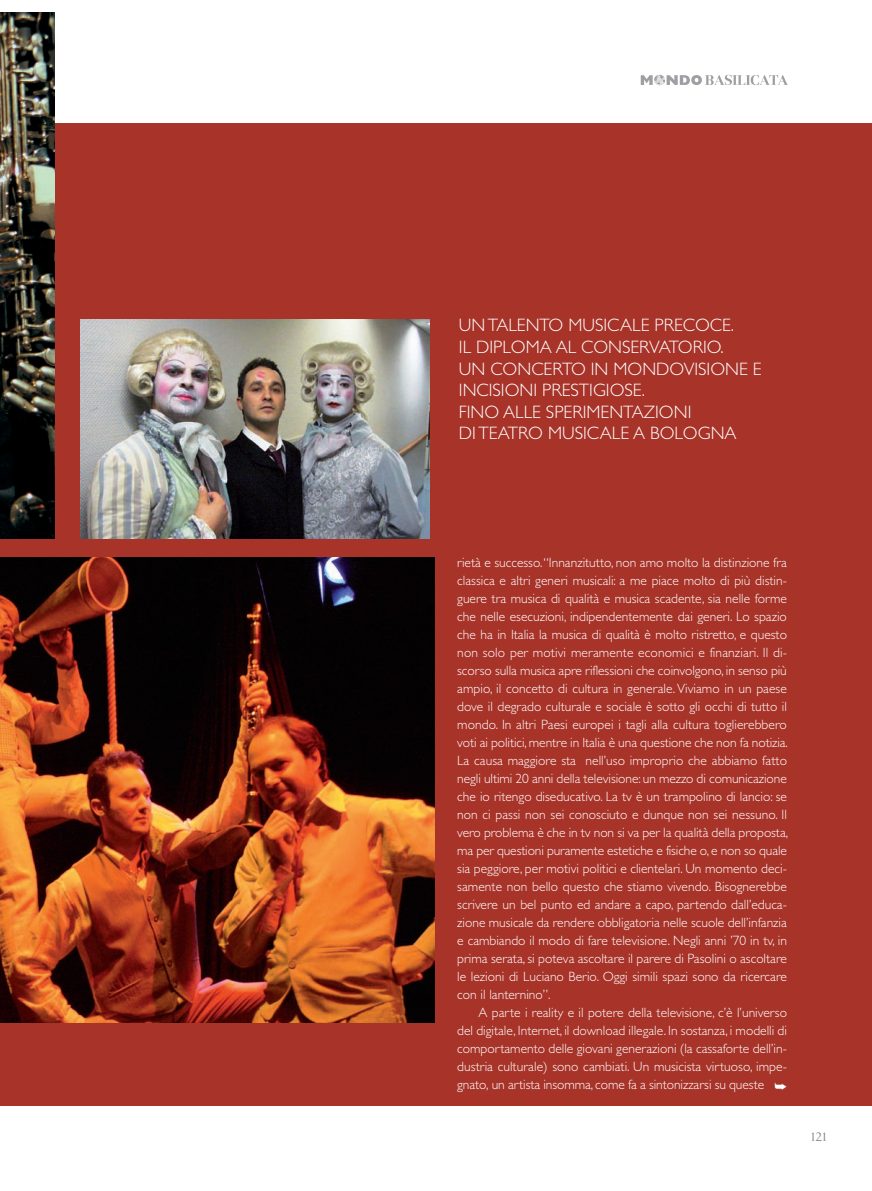
<style>
.page{position:relative;width:872px;height:1191px;background:#fff}
.page>*{position:absolute;margin:0;border:0;box-sizing:border-box;transform-origin:0 0}
.t1{font:300 18px/21.6px "Gill Sans";color:#fff}
.t2{font:300 13.5px "Gill Sans";color:#fff}
.t3{font:12px "Daily News";color:#808285}
</style>
<div class="page">
<div style="left:0;top:123px;width:872px;height:983px;background:#a73329"></div>
<svg style="left:640px;top:75px;width:148px;height:11px"></svg>
<img style="left:0;top:13px;width:55px;height:525px">
<img style="left:0;top:557px;width:435px;height:465px">
<img style="left:81px;top:319px;width:348px;height:219px">
<p class="t1" style="left:459px;top:316px;width:304px">UN TALENTO MUSICALE PRECOCE.<br>IL DIPLOMA AL CONSERVATORIO.<br>UN CONCERTO IN MONDOVISIONE E<br>INCISIONI PRESTIGIOSE.<br>FINO ALLE SPERIMENTAZIONI<br>DI TEATRO MUSICALE A BOLOGNA</p>
<p class="t2" style="left:457px;top:557px;width:331px">rietà e successo. “Innanzitutto, non amo molto la distinzione fra</p>
<p class="t2" style="left:457px;top:575px;width:331px">classica e altri generi musicali: a me piace molto di più distin-</p>
<p class="t2" style="left:457px;top:593px;width:331px">guere tra musica di qualità e musica scadente, sia nelle forme</p>
<p class="t2" style="left:457px;top:611px;width:331px">che nelle esecuzioni, indipendentemente dai generi. Lo spazio</p>
<p class="t2" style="left:457px;top:629px;width:331px">che ha in Italia la musica di qualità è molto ristretto, e questo</p>
<p class="t2" style="left:457px;top:647px;width:331px">non solo per motivi meramente economici e finanziari. Il di-</p>
<p class="t2" style="left:457px;top:665px;width:331px">scorso sulla musica apre riflessioni che coinvolgono, in senso più</p>
<p class="t2" style="left:457px;top:683px;width:331px">ampio, il concetto di cultura in generale. Viviamo in un paese</p>
<p class="t2" style="left:457px;top:701px;width:331px">dove il degrado culturale e sociale è sotto gli occhi di tutto il</p>
<p class="t2" style="left:457px;top:719px;width:331px">mondo. In altri Paesi europei i tagli alla cultura toglierebbero</p>
<p class="t2" style="left:457px;top:737px;width:332px">voti ai politici, mentre in Italia è una questione che non fa notizia.</p>
<p class="t2" style="left:457px;top:755px;width:331px">La causa maggiore sta nell’uso improprio che abbiamo fatto</p>
<p class="t2" style="left:457px;top:773px;width:331px">negli ultimi 20 anni della televisione: un mezzo di comunicazione</p>
<p class="t2" style="left:457px;top:791px;width:331px">che io ritengo diseducativo. La tv è un trampolino di lancio: se</p>
<p class="t2" style="left:457px;top:809px;width:331px">non ci passi non sei conosciuto e dunque non sei nessuno. Il</p>
<p class="t2" style="left:457px;top:827px;width:332px">vero problema è che in tv non si va per la qualità della proposta,</p>
<p class="t2" style="left:457px;top:845px;width:331px">ma per questioni puramente estetiche e fisiche o, e non so quale</p>
<p class="t2" style="left:457px;top:863px;width:331px">sia peggiore, per motivi politici e clientelari. Un momento deci-</p>
<p class="t2" style="left:457px;top:881px;width:331px">samente non bello questo che stiamo vivendo. Bisognerebbe</p>
<p class="t2" style="left:457px;top:899px;width:331px">scrivere un bel punto ed andare a capo, partendo dall’educa-</p>
<p class="t2" style="left:457px;top:917px;width:331px">zione musicale da rendere obbligatoria nelle scuole dell’infanzia</p>
<p class="t2" style="left:457px;top:935px;width:331px">e cambiando il modo di fare televisione. Negli anni ’70 in tv, in</p>
<p class="t2" style="left:457px;top:953px;width:331px">prima serata, si poteva ascoltare il parere di Pasolini o ascoltare</p>
<p class="t2" style="left:457px;top:971px;width:331px">le lezioni di Luciano Berio. Oggi simili spazi sono da ricercare</p>
<p class="t2" style="left:457px;top:989px;width:95px">con il lanternino”.</p>
<p class="t2" style="left:478px;top:1007px;width:310px">A parte i reality e il potere della televisione, c’è l’universo</p>
<p class="t2" style="left:457px;top:1025px;width:331px">del digitale, Internet, il download illegale. In sostanza, i modelli di</p>
<p class="t2" style="left:457px;top:1043px;width:331px">comportamento delle giovani generazioni (la cassaforte dell’in-</p>
<p class="t2" style="left:457px;top:1061px;width:331px">dustria culturale) sono cambiati. Un musicista virtuoso, impe-</p>
<p class="t2" style="left:457px;top:1079px;width:331px">gnato, un artista insomma, come fa a sintonizzarsi su queste ➥</p>
<p class="t3" style="left:810px;top:1132px;width:19px">121</p>
</div>
